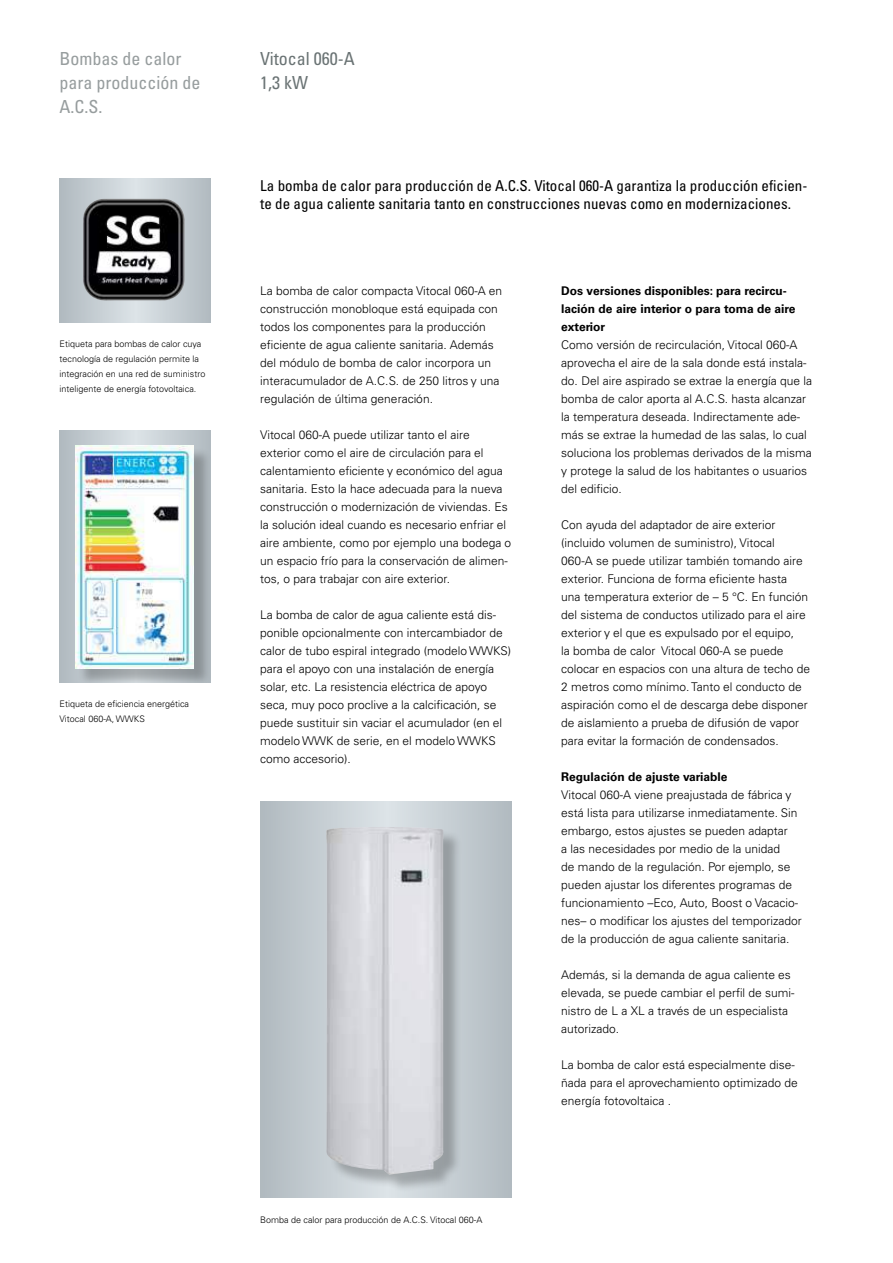
<style>
.page{position:relative;width:893px;height:1263px;background:#fff}
.page>*{position:absolute;margin:0;border:0;box-sizing:border-box;transform-origin:0 0}
.t1{font:condensed 18px/24px "Univers LTCYR 57";color:#979d9e}
.t2{font:condensed 18px/24px "Univers LTCYR 57";color:#6a7374}
.t3{font:condensed 15px/18px "Univers LTCYR 57";color:#000}
.t4{font:300 12px/18px "Univers LTCYR 45";color:#000}
.t5{font:700 12px/18px "Univers LTCYR 65";color:#000}
.t6{font:300 9px/15px "Univers LTCYR 45";color:#000}
</style>
<div class="page">
<svg style="left:60px;top:179px;width:150px;height:144px;background:#c0c8cd"></svg>
<img style="left:83px;top:199px;width:102px;height:102px">
<svg style="left:60px;top:431px;width:150px;height:252px;background:#bbc3c9"></svg>
<div style="left:78px;top:447px;width:132px;height:236px;background:#000;opacity:.25"></div>
<img style="left:75px;top:445px;width:119px;height:224px">
<svg style="left:260px;top:801px;width:251px;height:396px;background:#bcc5ca"></svg>
<div style="left:329px;top:829px;width:133px;height:364px;background:#000;opacity:.25"></div>
<img style="left:326px;top:827px;width:117px;height:347px">
<h1 class="t1" style="left:60px;top:47px;width:142px">Bombas de calor para producción de<br>A.C.S.</h1>
<h1 class="t2" style="left:260px;top:47px;width:96px">Vitocal 060-A<br>1,3 kW</h1>
<p class="t6" style="left:60px;top:336px;width:147px">Etiqueta para bombas de calor cuya tecnología de regulación permite la integración en una red de suministro inteligente de energía fotovoltaica.</p>
<p class="t6" style="left:60px;top:696px;width:131px">Etiqueta de eficiencia energética<br>Vitocal 060-A, WWKS</p>
<p class="t3" style="left:260px;top:176px;width:549px">La bomba de calor para producción de A.C.S. Vitocal 060-A garantiza la producción eficien&shy;te de agua caliente sanitaria tanto en construcciones nuevas como en modernizaciones.</p>
<p class="t4" style="left:260px;top:282px;width:244px">La bomba de calor compacta Vitocal 060-A en construcción monobloque está equipada con todos los componentes para la producción eficiente de agua caliente sanitaria. Además del módulo de bomba de calor incorpora un interacumulador de A.C.S. de 250 litros y una regulación de última generación.</p>
<p class="t4" style="left:260px;top:426px;width:252px">Vitocal 060-A puede utilizar tanto el aire exterior como el aire de circulación para el calentamiento eficiente y económico del agua sanitaria. Esto la hace adecuada para la nueva construcción o modernización de viviendas. Es la solución ideal cuando es necesario enfriar el aire ambiente, como por ejemplo una bodega o un espacio frío para la conservación de alimen&shy;tos, o para trabajar con aire exterior.</p>
<p class="t4" style="left:260px;top:606px;width:252px">La bomba de calor de agua caliente está dis&shy;ponible opcionalmente con intercambiador de calor de tubo espiral integrado (modelo WWKS) para el apoyo con una instalación de energía solar, etc. La resistencia eléctrica de apoyo seca, muy poco proclive a la calcificación, se puede sustituir sin vaciar el acumulador (en el modelo WWK de serie, en el modelo WWKS como accesorio).</p>
<p class="t6" style="left:260px;top:1212px;width:224px">Bomba de calor para producción de A.C.S. Vitocal 060-A</p>
<p class="t5" style="left:561px;top:281px;width:236px">Dos versiones disponibles: para recircu&shy;lación de aire interior o para toma de aire exterior</p>
<p class="t4" style="left:561px;top:336px;width:252px">Como versión de recirculación, Vitocal 060-A aprovecha el aire de la sala donde está instala&shy;do. Del aire aspirado se extrae la energía que la bomba de calor aporta al A.C.S. hasta alcanzar la temperatura deseada. Indirectamente ade&shy;más se extrae la humedad de las salas, lo cual soluciona los problemas derivados de la misma y protege la salud de los habitantes o usuarios del edificio.</p>
<p class="t4" style="left:561px;top:516px;width:250px">Con ayuda del adaptador de aire exterior (incluido volumen de suministro), Vitocal<br>060-A se puede utilizar también tomando aire exterior. Funciona de forma eficiente hasta<br>una temperatura exterior de – 5 °C. En función del sistema de conductos utilizado para el aire exterior y el que es expulsado por el equipo,<br>la bomba de calor Vitocal 060-A se puede colocar en espacios con una altura de techo de 2 metros como mínimo. Tanto el conducto de aspiración como el de descarga debe disponer de aislamiento a prueba de difusión de vapor para evitar la formación de condensados.</p>
<p class="t5" style="left:561px;top:767px;width:168px">Regulación de ajuste variable</p>
<p class="t4" style="left:561px;top:786px;width:242px">Vitocal 060-A viene preajustada de fábrica y está lista para utilizarse inmediatamente. Sin embargo, estos ajustes se pueden adaptar<br>a las necesidades por medio de la unidad<br>de mando de la regulación. Por ejemplo, se pueden ajustar los diferentes programas de funcionamiento –Eco, Auto, Boost o Vacacio&shy;nes– o modificar los ajustes del temporizador de la producción de agua caliente sanitaria.</p>
<p class="t4" style="left:561px;top:966px;width:235px">Además, si la demanda de agua caliente es elevada, se puede cambiar el perfil de sumi&shy;nistro de L a XL a través de un especialista autorizado.</p>
<p class="t4" style="left:561px;top:1056px;width:238px">La bomba de calor está especialmente dise&shy;ñada para el aprovechamiento optimizado de energía fotovoltaica .</p>
</div>
